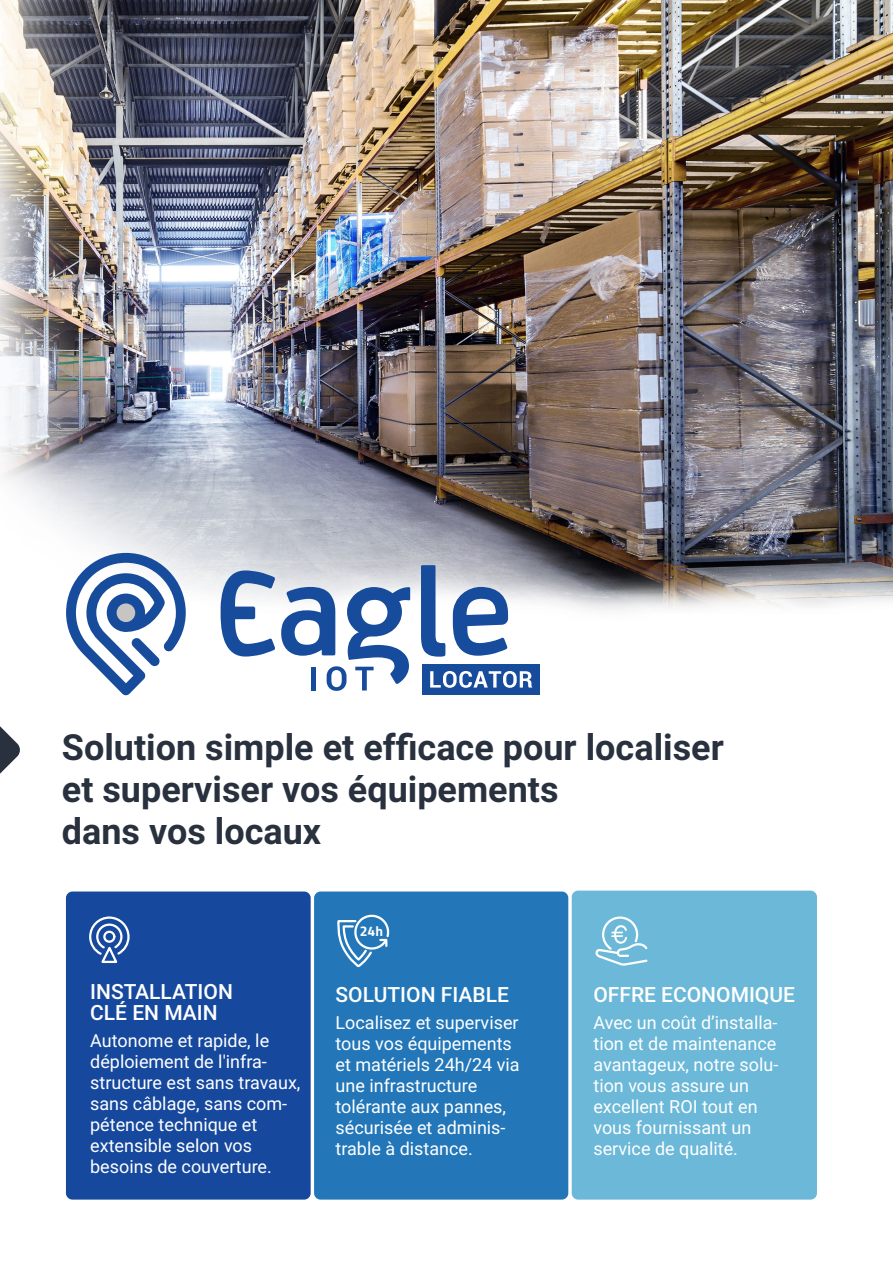
<style>
.page{position:relative;width:893px;height:1263px;background:#fff}
.page>*{position:absolute;margin:0;border:0;box-sizing:border-box;transform-origin:0 0}
.t1{font:700 36px/42px "Roboto";color:#29313f}
.t2{font:500 21px/21px "Roboto";color:#fff}
.t3{font:18px/21px "Roboto";color:#fff}
.t4{font:700 13.8px "Cairo";color:#fff}
</style>
<div class="page">
<img style="left:0;top:0;width:893px;height:657px">
<svg style="left:0;top:726px;width:20px;height:48px"></svg>
<div style="left:314px;top:891px;width:254px;height:308px;background:#2377b9;border-radius:6px"></div>
<div style="left:66px;top:891px;width:245px;height:308px;background:#16499e;border-radius:6px"></div>
<div style="left:572px;top:890px;width:245px;height:309px;background:#6bb8d8;border-radius:6px"></div>
<div style="left:422px;top:664px;width:118px;height:31px;background:#174c9c"></div>
<svg style="left:430px;top:671px;width:102px;height:17px"></svg>
<svg style="left:66px;top:553px;width:120px;height:142px"></svg>
<svg style="left:421px;top:565px;width:24px;height:92px"></svg>
<svg style="left:453px;top:587px;width:55px;height:69px"></svg>
<svg style="left:221px;top:570px;width:54px;height:86px"></svg>
<svg style="left:281px;top:587px;width:129px;height:104px"></svg>
<svg style="left:337px;top:914px;width:53px;height:54px"></svg>
<svg style="left:89px;top:916px;width:41px;height:47px"></svg>
<svg style="left:595px;top:916px;width:53px;height:50px"></svg>
<h1 class="t1" style="left:62px;top:725px;width:663px">Solution simple et efficace pour localiser et superviser vos équipements<br>dans vos locaux</h1>
<p class="t2" style="left:90px;top:980px;width:144px">INSTALLATION<br>CLÉ EN MAIN</p>
<p class="t3" style="left:90px;top:1030px;width:212px">Autonome et rapide, le déploiement de l'infra&shy;structure est sans travaux, sans câblage, sans com&shy;pétence technique et extensible selon vos besoins de couverture.</p>
<p class="t4" style="left:360px;top:923px;width:25px">24h</p>
<p class="t2" style="left:336px;top:983px;width:175px">SOLUTION FIABLE</p>
<p class="t3" style="left:336px;top:1011px;width:186px">Localisez et superviser tous vos équipements et matériels 24h/24 via une infrastructure tolérante aux pannes, sécurisée et adminis&shy;trable à distance.</p>
<p class="t2" style="left:593px;top:983px;width:203px">OFFRE ECONOMIQUE</p>
<p class="t3" style="left:593px;top:1011px;width:186px">Avec un coût d’installa&shy;tion et de maintenance avantageux, notre solu&shy;tion vous assure un excellent ROI tout en vous fournissant un service de qualité.</p>
</div>
